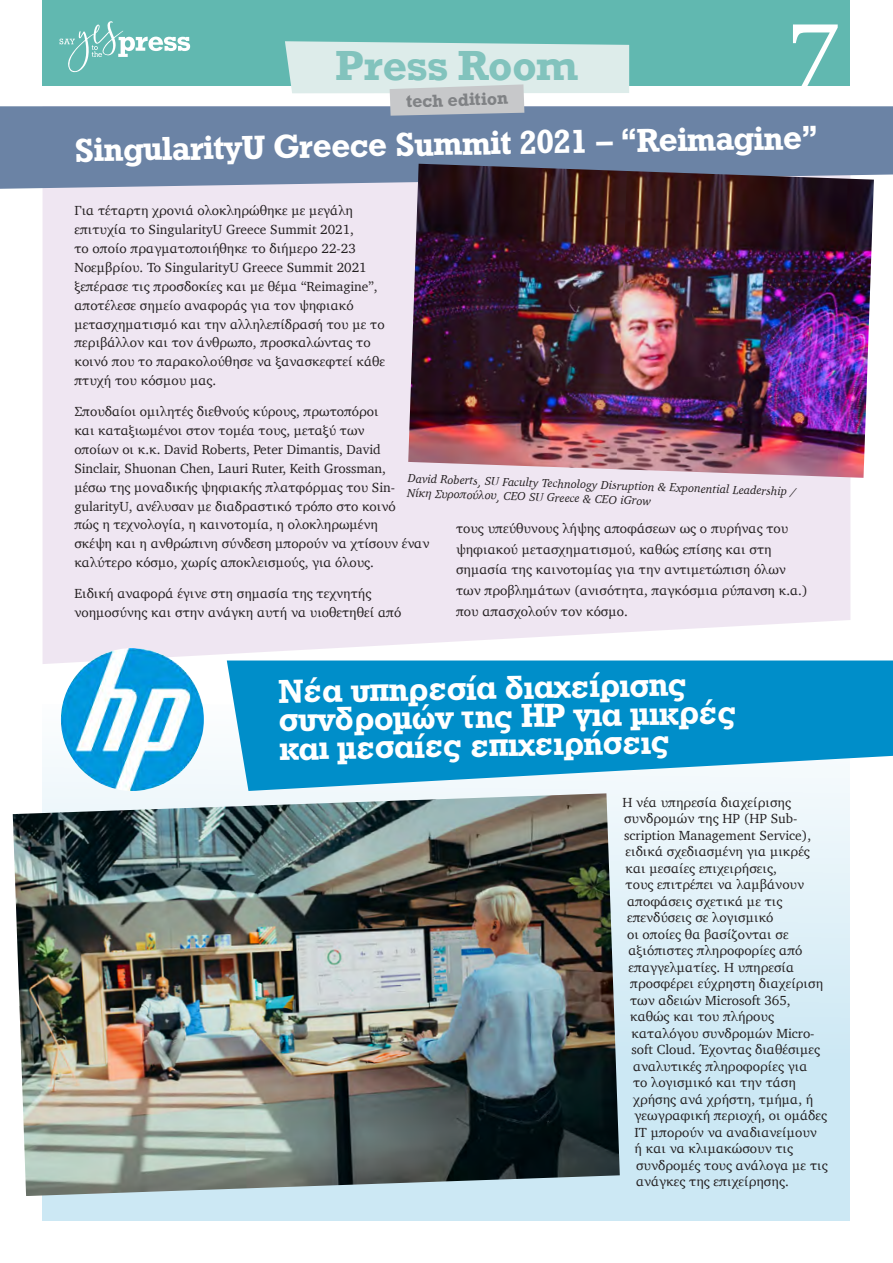
<style>
.page{position:relative;width:893px;height:1263px;background:#fff}
.page>*{position:absolute;margin:0;border:0;box-sizing:border-box;transform-origin:0 0}
.t1{font:97.5px "Georgia";color:#fff}
.t2{font:700 39.6px "Rockwell";color:#82c3bd}
.t3{font:34.5px/28.5px "UB Rockwell Bold";color:#fff}
.t4{font:700 16.65px "Rockwell";color:#808285}
.t5{font:13.5px/18.9px "Charter";color:#231f20}
.t6{font:italic 12px/14.2px "Charter";color:#231f20}
</style>
<div class="page">
<div style="left:43px;top:0;width:807px;height:85px;background:#61b8b0"></div>
<svg style="left:60px;top:21px;width:130px;height:51px"></svg>
<div style="left:43px;top:189px;width:807px;height:475px;background:#efe6f2"></div>
<div style="left:0;top:106px;width:893px;height:83px;background:#6b83a5"></div>
<div style="left:43px;top:704px;width:807px;height:516px;background:linear-gradient(to bottom,#f8fbfd,#c2e3f2)"></div>
<svg style="left:227px;top:660px;width:666px;height:131px;fill:#008ec9"></svg>
<svg style="left:285px;top:41px;width:344px;height:75px"></svg>
<img style="left:408px;top:164px;width:466px;height:314px">
<img style="left:61px;top:648px;width:143px;height:143px">
<img style="left:13px;top:793px;width:607px;height:403px">
<h2 class="t2" style="left:335px;top:40px;width:245px">Press Room</h2>
<p class="t4" style="left:406px;top:91px;width:104px;rotate:-2deg">tech edition</p>
<h1 class="t1" style="left:789px;top:-29px;width:50px">7</h1>
<h3 class="t3" style="left:74px;top:135px;width:745px;rotate:-1deg">SingularityU Greece Summit 2021 – “Reimagine”</h3>
<p class="t5" style="left:74px;top:201px;width:312px">Για τέταρτη χρονιά ολοκληρώθηκε με μεγάλη επιτυχία το SingularityU Greece Summit 2021,<br>το οποίο πραγματοποιήθηκε το διήμερο 22-23<br>Νοεμβρίου. To SingularityU Greece Summit 2021 ξεπέρασε τις προσδοκίες και με θέμα “Reimagine”, αποτέλεσε σημείο αναφοράς για τον ψηφιακό μετασχηματισμό και την αλληλεπίδρασή του με το περιβάλλον και τον άνθρωπο, προσκαλώντας το κοινό που το παρακολούθησε να ξανασκεφτεί κάθε πτυχή του κόσμου μας.</p>
<p class="t5" style="left:74px;top:402px;width:356px">Σπουδαίοι ομιλητές διεθνούς κύρους, πρωτοπόροι<br>και καταξιωμένοι στον τομέα τους, μεταξύ των<br>οποίων οι κ.κ. David Roberts, Peter Dimantis, David Sinclair, Shuonan Chen, Lauri Ruter, Keith Grossman,<br>μέσω της μοναδικής ψηφιακής πλατφόρμας του Sin&shy;gularityU, ανέλυσαν με διαδραστικό τρόπο στο κοινό<br>πώς η τεχνολογία, η καινοτομία, η ολοκληρωμένη<br>σκέψη και η ανθρώπινη σύνδεση μπορούν να χτίσουν έναν καλύτερο κόσμο, χωρίς αποκλεισμούς, για όλους.</p>
<p class="t5" style="left:74px;top:584px;width:328px">Ειδική αναφορά έγινε στη σημασία της τεχνητής νοημοσύνης και στην ανάγκη αυτή να υιοθετηθεί από</p>
<p class="t6" style="left:408px;top:471px;width:390px;rotate:2deg">David Roberts, SU Faculty Technology Disruption &amp; Exponential Leadership /<br>Νίκη Συροπούλου, CEO SU Greece &amp; CEO iGrow</p>
<p class="t5" style="left:456px;top:518px;width:353px;line-height:20.5px">τους υπεύθυνους λήψης αποφάσεων ως ο πυρήνας του ψηφιακού μετασχηματισμού, καθώς επίσης και στη σημασία της καινοτομίας για την αντιμετώπιση όλων των προβλημάτων (ανισότητα, παγκόσμια ρύπανση κ.α.) που απασχολούν τον κόσμο.</p>
<h3 class="t3" style="left:278px;top:677px;width:459px;rotate:-1deg">Νέα υπηρεσία διαχείρισης συνδρομών της HP για μικρές και μεσαίες επιχειρήσεις</h3>
<p class="t5" style="left:623px;top:792px;width:170px">Η νέα υπηρεσία διαχείρισης</p>
<p class="t5" style="left:624px;top:809px;width:175px">συνδρομών της HP (HP Sub-</p>
<p class="t5" style="left:624px;top:825px;width:189px">scription Management Service),</p>
<p class="t5" style="left:626px;top:842px;width:186px">ειδικά σχεδιασμένη για μικρές</p>
<p class="t5" style="left:626px;top:858px;width:153px">και μεσαίες επιχειρήσεις,</p>
<p class="t5" style="left:626px;top:875px;width:180px">τους επιτρέπει να λαμβάνουν</p>
<p class="t5" style="left:627px;top:891px;width:157px">αποφάσεις σχετικά με τις</p>
<p class="t5" style="left:627px;top:908px;width:148px">επενδύσεις σε λογισμικό</p>
<p class="t5" style="left:627px;top:924px;width:163px">οι οποίες θα βασίζονται σε</p>
<p class="t5" style="left:629px;top:941px;width:175px">αξιόπιστες πληροφορίες από</p>
<p class="t5" style="left:629px;top:957px;width:167px">επαγγελματίες. Η υπηρεσία</p>
<p class="t5" style="left:630px;top:974px;width:195px">προσφέρει εύχρηστη διαχείριση</p>
<p class="t5" style="left:630px;top:990px;width:162px">των αδειών Microsoft 365,</p>
<p class="t5" style="left:630px;top:1007px;width:145px">καθώς και του πλήρους</p>
<p class="t5" style="left:632px;top:1023px;width:185px">καταλόγου συνδρομών Micro-</p>
<p class="t5" style="left:632px;top:1040px;width:190px">soft Cloud. Έχοντας διαθέσιμες</p>
<p class="t5" style="left:633px;top:1056px;width:176px">αναλυτικές πληροφορίες για</p>
<p class="t5" style="left:633px;top:1073px;width:164px">το λογισμικό και την τάση</p>
<p class="t5" style="left:633px;top:1089px;width:182px">χρήσης ανά χρήστη, τμήμα, ή</p>
<p class="t5" style="left:635px;top:1106px;width:194px">γεωγραφική περιοχή, οι ομάδες</p>
<p class="t5" style="left:635px;top:1122px;width:184px">ΙΤ μπορούν να αναδιανείμουν</p>
<p class="t5" style="left:635px;top:1139px;width:160px">ή και να κλιμακώσουν τις</p>
<p class="t5" style="left:636px;top:1155px;width:193px">συνδρομές τους ανάλογα με τις</p>
<p class="t5" style="left:636px;top:1172px;width:154px">ανάγκες της επιχείρησης.</p>
</div>
